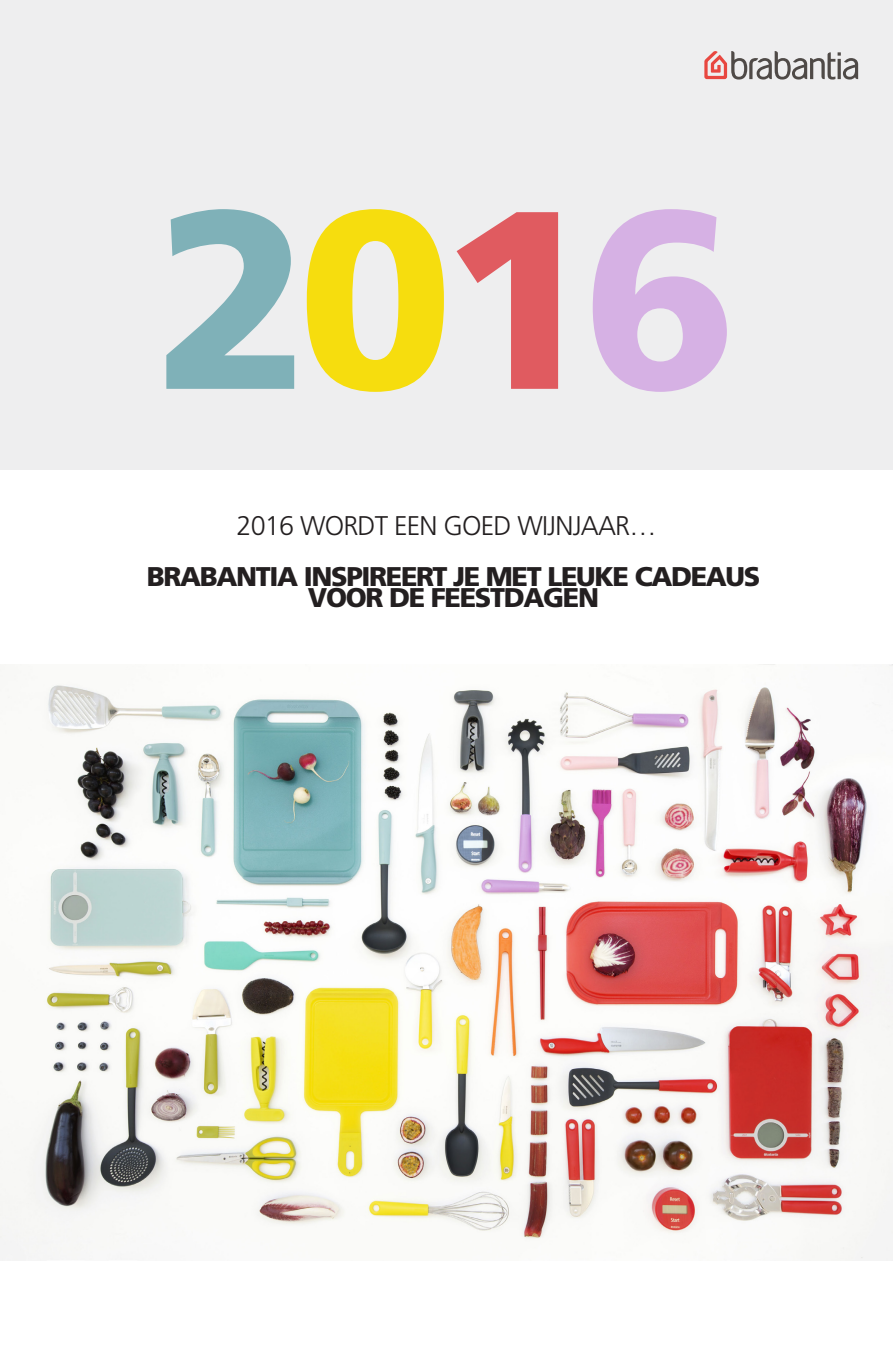
<style>
.page{position:relative;width:893px;height:1361px;background:#fff}
.page>*{position:absolute;margin:0;border:0;box-sizing:border-box;transform-origin:0 0}
.t1{font:900 253.05px "Frutiger LT Std";color:#7fb1b8}
.t2{font:900 27px "Frutiger LT Std";letter-spacing:-.05em;color:#231f20}
.t3{font:300 27px "Frutiger LT Std";letter-spacing:-.03em;color:#231f20}
.s1{color:#f6dd0e}
.s2{color:#e05b60}
.s3{color:#d6b1e4}
</style>
<div class="page">
<div style="left:0;top:0;width:893px;height:469px;background:#eeeeef"></div>
<svg style="left:704px;top:51px;width:154px;height:29px"></svg>
<img style="left:0;top:664px;width:893px;height:596px">
<p class="t1" style="left:156px;top:147px;width:583px">2<span class="s1">0</span><span class="s2">1</span><span class="s3">6</span></p>
<p class="t3" style="left:237px;top:510px;width:421px">2016 WORDT EEN GOED WIJNJAAR…</p>
<p class="t2" style="left:147px;top:560px;width:615px">BRABANTIA INSPIREERT JE MET LEUKE CADEAUS</p>
<p class="t2" style="left:308px;top:581px;width:293px">VOOR DE FEESTDAGEN</p>
</div>
